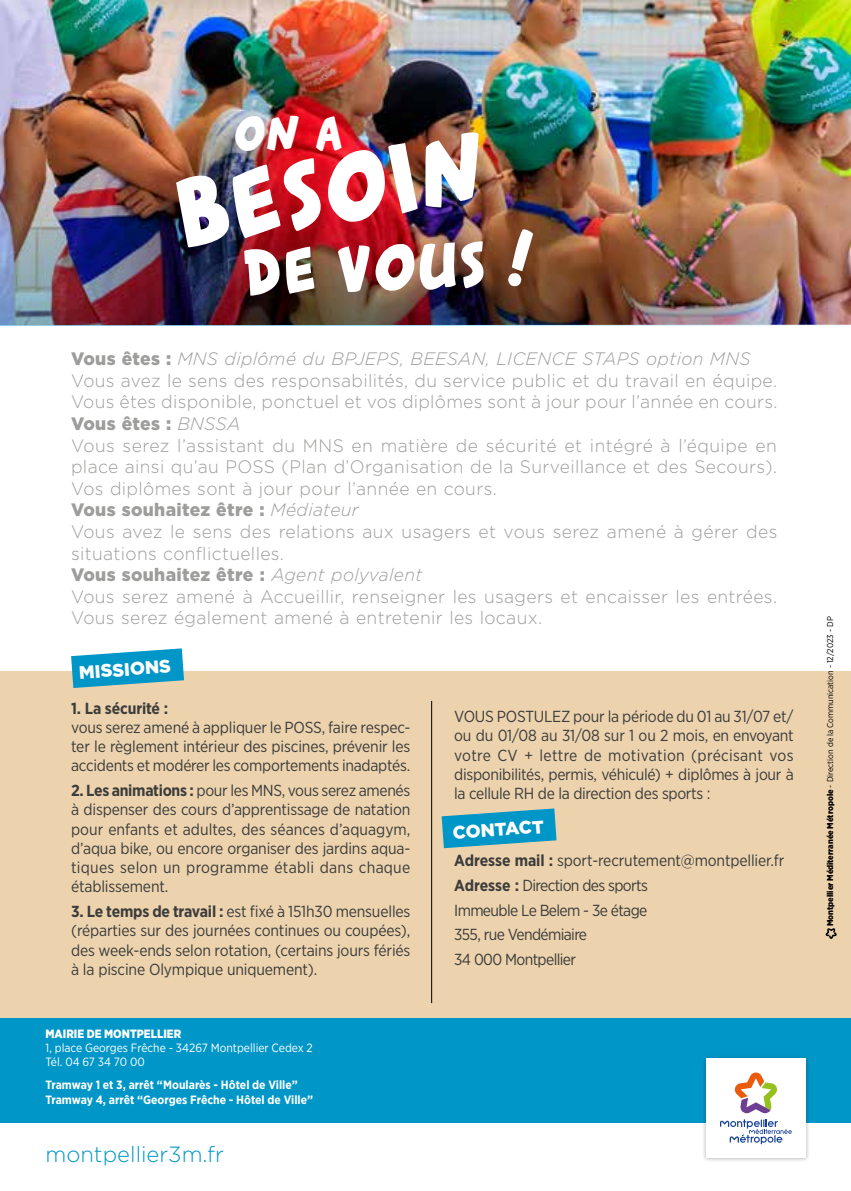
<style>
.page{position:relative;width:851px;height:1191px;background:#fff}
.page>*{position:absolute;margin:0;border:0;box-sizing:border-box;transform-origin:0 0}
.t1{font:93.6px "Canted FX Bold";color:#fff}
.t2{font:62.4px "Canted FX Bold";color:#fff}
.t3{font:46.8px "Canted FX Bold";color:#fff}
.t4{font:300 22px "Gotham";color:#0096c7}
.t5{font:900 18.2px "Gotham";color:#fff}
.t6{font:300 18px/21.6px "Gotham";letter-spacing:.02em;color:#9d9d9c}
.t7{font:16px/19.2px "Gotham Narrow";letter-spacing:-.015em;color:#3c3c3b;text-align:justify}
.t8{font:16px/24.8px "Gotham Narrow";letter-spacing:-.04em;color:#3c3c3b}
.t9{font:700 16px "Gotham Narrow";letter-spacing:-.01em;color:#3c3c3b}
.t10{font:700 12px/14.4px "Gotham Narrow";color:#fff}
.t11{font:12px/14.4px "Gotham Narrow";color:#fff}
.t12{font:900 12px "Gotham Narrow";color:#fff}
.t13{font:8.4px "Gotham Narrow";color:#000}
.s1{font-weight:900}
.s2{font-style:italic}
.s3{font-weight:700}
</style>
<div class="page">
<div style="left:0;top:1017px;width:850px;height:105px;background:#0096c7"></div>
<img style="left:0;top:0;width:850px;height:107px">
<div style="left:0;top:671px;width:850px;height:347px;background:#ecd3ae"></div>
<hr style="left:431px;top:701px;width:1px;height:302px;background:#000">
<svg style="left:71px;top:648px;width:113px;height:40px"></svg>
<svg style="left:441px;top:808px;width:115px;height:40px"></svg>
<img style="left:0;top:107px;width:850px;height:218px">
<img style="left:700px;top:1057px;width:111px;height:104px">
<svg style="left:706px;top:1058px;width:99px;height:100px"></svg>
<svg style="left:825px;top:928px;width:11px;height:11px"></svg>
<h3 class="t3" style="left:234px;top:100px;width:111px">ON A</h3>
<h1 class="t1" style="left:164px;top:148px;width:316px;rotate:-9deg">BESOIN</h1>
<h2 class="t2" style="left:241px;top:227px;width:296px;rotate:-2deg">DE VOUS !</h2>
<p class="t6" style="left:71px;top:347px;width:707px"><span class="s1">Vous êtes :</span> <span class="s2">MNS diplômé du BPJEPS, BEESAN, LICENCE STAPS option MNS </span>Vous avez le sens des responsabilités, du service public et du travail en équipe.<br>Vous êtes disponible, ponctuel et vos diplômes sont à jour pour l’année en cours.<br><span class="s1">Vous êtes :</span> <span class="s2">BNSSA<br></span>Vous serez l’assistant du MNS en matière de sécurité et intégré à l’équipe en place ainsi qu’au POSS (Plan d’Organisation de la Surveillance et des Secours).<br>Vos diplômes sont à jour pour l’année en cours.<br><span class="s1">Vous souhaitez être :</span> <span class="s2">Médiateur<br></span>Vous avez le sens des relations aux usagers et vous serez amené à gérer des situations conflictuelles.<br><span class="s1">Vous souhaitez être :</span> <span class="s2">Agent polyvalent<br></span>Vous serez amené à Accueillir, renseigner les usagers et encaisser les entrées.<br>Vous serez également amené à entretenir les locaux.</p>
<p class="t5" style="left:78px;top:660px;width:94px;rotate:-4deg">MISSIONS</p>
<p class="t9" style="left:71px;top:698px;width:99px">1. La sécurité :</p>
<p class="t7" style="left:71px;top:717px;width:341px">vous serez amené à appliquer le POSS, faire respec&shy;ter le règlement intérieur des piscines, prévenir les accidents et modérer les comportements inadaptés.</p>
<p class="t7" style="left:71px;top:780px;width:341px"><span class="s3">2. Les animations :</span> pour les MNS, vous serez amenés à dispenser des cours d’apprentissage de natation pour enfants et adultes, des séances d’aquagym, d’aqua bike, ou encore organiser des jardins aqua&shy;tiques selon un programme établi dans chaque établissement.</p>
<p class="t7" style="left:71px;top:901px;width:341px"><span class="s3">3. Le temps de travail :</span> est fixé à 151h30 mensuelles (réparties sur des journées continues ou coupées), des week-ends selon rotation, (certains jours fériés à la piscine Olympique uniquement).</p>
<p class="t12" style="left:46px;top:1025px;width:137px">MAIRIE DE MONTPELLIER</p>
<p class="t11" style="left:46px;top:1040px;width:269px">1, place Georges Frêche - 34267 Montpellier Cedex 2<br>Tél. 04 67 34 70 00</p>
<p class="t10" style="left:46px;top:1077px;width:269px">Tramway 1 et 3, arrêt “Moularès - Hôtel de Ville”<br>Tramway 4, arrêt “Georges Frêche - Hôtel de Ville”</p>
<h3 class="t4" style="left:46px;top:1140px;width:180px">montpellier3m.fr</h3>
<p class="t7" style="left:454px;top:706px;width:341px">VOUS POSTULEZ pour la période du 01 au 31/07 et/ ou du 01/08 au 31/08 sur 1 ou 2 mois, en envoyant votre CV + lettre de motivation (précisant vos disponibilités, permis, véhiculé) + diplômes à jour à la cellule RH de la direction des sports :</p>
<p class="t5" style="left:452px;top:820px;width:93px;rotate:-4deg">CONTACT</p>
<p class="t8" style="left:454px;top:847px;width:331px"><span class="s3">Adresse mail :</span> sport-recrutement@montpellier.fr<br><span class="s3">Adresse :</span> Direction des sports<br>Immeuble Le Belem - 3e étage<br>355, rue Vendémiaire<br>34 000 Montpellier</p>
<p class="t13" style="left:825px;top:926px;width:311px;rotate:-90deg"><span class="s1">Montpellier Méditerranée Métropole</span> - Direction de la Communication - 12/2023 - DP</p>
</div>
